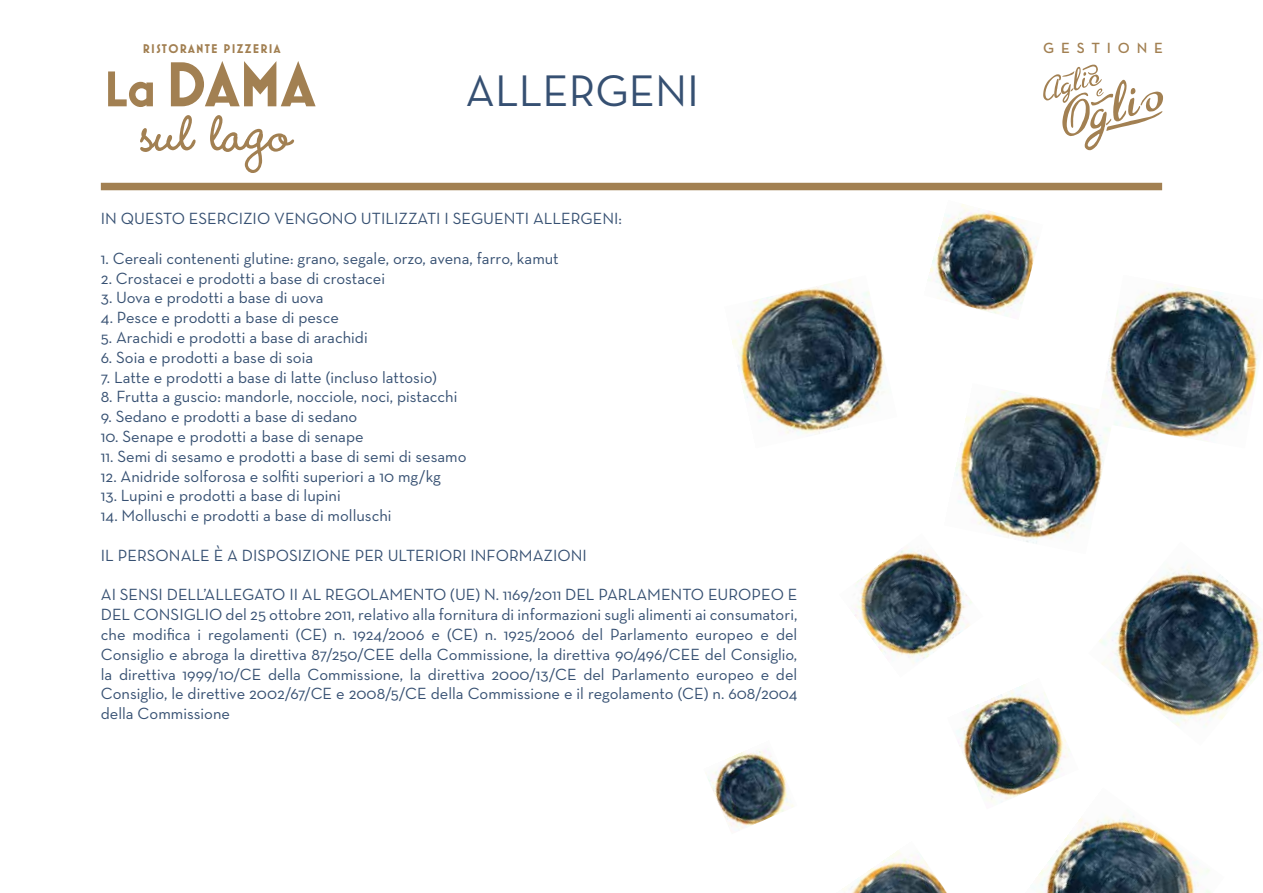
<style>
.page{position:relative;width:1263px;height:893px;background:#fff}
.page>*{position:absolute;margin:0;border:0;box-sizing:border-box;transform-origin:0 0}
.t1{font:700 66.6px "Wendy LP Std";color:#a28052}
.t2{font:700 64.2px "Mostra Nuova";color:#a28052}
.t3{font:45px "Neutra Text";color:#365072}
.t4{font:16.5px/19.8px "Neutra Text";color:#365072;text-align:justify}
.t5{font:600 15px "Neutra Text";letter-spacing:.455em;color:#a28052}
.t6{font:700 12.9px "Mostra Nuova";letter-spacing:.1em;color:#a28052}
.s1{font-size:50.85px}
</style>
<div class="page">
<svg style="left:1043px;top:65px;width:120px;height:85px"></svg>
<div style="left:101px;top:183px;width:1061px;height:7px;background:#a28052"></div>
<img style="left:854px;top:548px;width:118px;height:116px">
<img style="left:943px;top:390px;width:161px;height:164px">
<img style="left:928px;top:204px;width:111px;height:112px">
<img style="left:1032px;top:814px;width:179px;height:79px">
<img style="left:956px;top:684px;width:114px;height:119px">
<img style="left:707px;top:750px;width:87px;height:79px">
<img style="left:1088px;top:541px;width:175px;height:186px">
<img style="left:732px;top:279px;width:154px;height:156px">
<img style="left:843px;top:850px;width:104px;height:43px">
<img style="left:1097px;top:284px;width:165px;height:164px">
<p class="t6" style="left:143px;top:41px;width:139px">RISTORANTE PIZZERIA</p>
<h2 class="t2" style="left:104px;top:47px;width:212px"><span class="s1">La</span> DAMA</h2>
<h1 class="t1" style="left:141px;top:93px;width:153px">sul lago</h1>
<h3 class="t3" style="left:466px;top:64px;width:235px">ALLERGENI</h3>
<p class="t4" style="left:101px;top:208px;width:523px">IN QUESTO ESERCIZIO VENGONO UTILIZZATI I SEGUENTI ALLERGENI:</p>
<p class="t4" style="left:101px;top:248px;width:459px">1. Cereali contenenti glutine: grano, segale, orzo, avena, farro, kamut</p>
<p class="t4" style="left:101px;top:268px;width:286px">2. Crostacei e prodotti a base di crostacei</p>
<p class="t4" style="left:101px;top:288px;width:224px">3. Uova e prodotti a base di uova</p>
<p class="t4" style="left:101px;top:307px;width:240px">4. Pesce e prodotti a base di pesce</p>
<p class="t4" style="left:101px;top:327px;width:268px">5. Arachidi e prodotti a base di arachidi</p>
<p class="t4" style="left:101px;top:347px;width:214px">6. Soia e prodotti a base di soia</p>
<p class="t4" style="left:101px;top:367px;width:338px">7. Latte e prodotti a base di latte (incluso lattosio)</p>
<p class="t4" style="left:101px;top:387px;width:358px">8. Frutta a guscio: mandorle, nocciole, noci, pistacchi</p>
<p class="t4" style="left:101px;top:406px;width:258px">9. Sedano e prodotti a base di sedano</p>
<p class="t4" style="left:101px;top:426px;width:264px">10. Senape e prodotti a base di senape</p>
<p class="t4" style="left:101px;top:446px;width:367px">11. Semi di sesamo e prodotti a base di semi di sesamo</p>
<p class="t4" style="left:101px;top:466px;width:342px">12. Anidride solforosa e solfiti superiori a 10 mg/kg</p>
<p class="t4" style="left:101px;top:486px;width:241px">13. Lupini e prodotti a base di lupini</p>
<p class="t4" style="left:101px;top:505px;width:292px">14. Molluschi e prodotti a base di molluschi</p>
<p class="t4" style="left:101px;top:545px;width:488px">IL PERSONALE È A DISPOSIZIONE PER ULTERIORI INFORMAZIONI</p>
<p class="t4" style="left:101px;top:585px;width:698px">AI SENSI DELL’ALLEGATO II AL REGOLAMENTO (UE) N. 1169/2011 DEL PARLAMENTO EUROPEO E DEL CONSIGLIO del 25 ottobre 2011, relativo alla fornitura di informazioni sugli alimenti ai consumatori, che modifica i regolamenti (CE) n. 1924/2006 e (CE) n. 1925/2006 del Parlamento europeo e del Consiglio e abroga la direttiva 87/250/CEE della Commissione, la direttiva 90/496/CEE del Consiglio, la direttiva 1999/10/CE della Commissione, la direttiva 2000/13/CE del Parlamento europeo e del Consiglio, le direttive 2002/67/CE e 2008/5/CE della Commissione e il regolamento (CE) n. 608/2004 della Commissione</p>
<p class="t5" style="left:1043px;top:39px;width:121px">GESTIONE</p>
</div>
